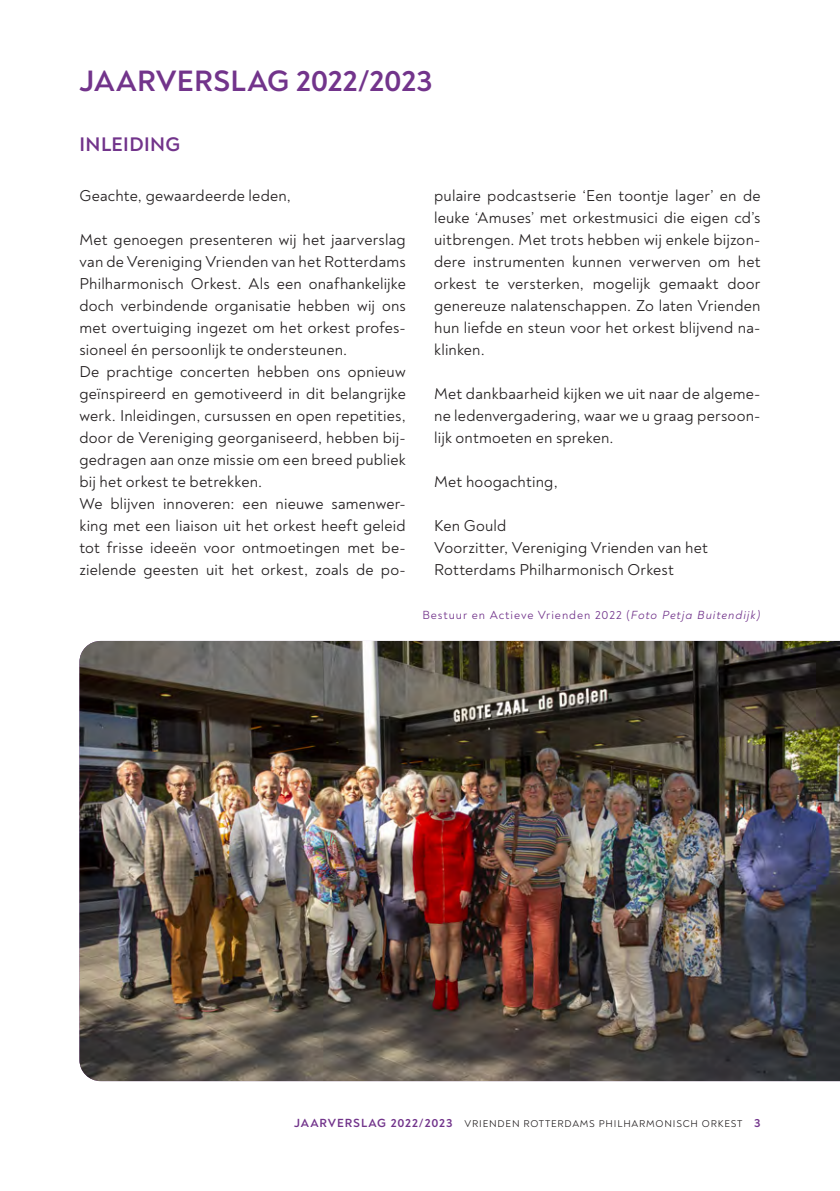
<style>
.page{position:relative;width:840px;height:1191px;background:#fff}
.page>*{position:absolute;margin:0;border:0;box-sizing:border-box;transform-origin:0 0}
.t1{font:700 30px "Noah";letter-spacing:.005em;color:#72348b}
.t2{font:700 20px "Noah";letter-spacing:.02em;color:#72348b}
.t3{font:16px/22px "Noah";letter-spacing:.015em;color:#231f20}
.t4{font:12px "Noah";letter-spacing:.08em;color:#72348b}
.t5{font:10px "Noah";letter-spacing:.08em;color:#231f20}
.s1{font-style:italic}
.s2{font-weight:700;font-size:12px;color:#72348b}
</style>
<div class="page">
<img style="left:79px;top:641px;width:760px;height:440px">
<h1 class="t1" style="left:80px;top:62px;width:354px">JAARVERSLAG 2022/2023</h1>
<p class="t2" style="left:79px;top:131px;width:102px">INLEIDING</p>
<p class="t3" style="left:79px;top:184px;width:213px">Geachte, gewaardeerde leden,</p>
<p class="t3" style="left:79px;top:228px;width:328px">Met genoegen presenteren wij het jaarverslag van de Vereniging Vrienden van het Rotterdams Philharmonisch Orkest. Als een onafhankelijke doch verbindende organisatie hebben wij ons met overtuiging ingezet om het orkest profes&shy;sioneel én persoonlijk te ondersteunen.<br>De prachtige concerten hebben ons opnieuw geïnspireerd en gemotiveerd in dit belangrijke werk. Inleidingen, cursussen en open repetities, door de Vereniging georganiseerd, hebben bij&shy;gedragen aan onze missie om een breed publiek bij het orkest te betrekken.<br>We blijven innoveren: een nieuwe samenwer&shy;king met een liaison uit het orkest heeft geleid tot frisse ideeën voor ontmoetingen met be&shy;zielende geesten uit het orkest, zoals de po-</p>
<p class="t3" style="left:434px;top:184px;width:327px;text-align:justify">pulaire podcastserie ‘Een toontje lager’ en de leuke ‘Amuses’ met orkestmusici die eigen cd’s uitbrengen. Met trots hebben wij enkele bijzon&shy;dere instrumenten kunnen verwerven om het orkest te versterken, mogelijk gemaakt door genereuze nalatenschappen. Zo laten Vrienden hun liefde en steun voor het orkest blijvend na&shy;klinken.</p>
<p class="t3" style="left:434px;top:382px;width:327px;text-align:justify">Met dankbaarheid kijken we uit naar de algeme&shy;ne ledenvergadering, waar we u graag persoon&shy;lijk ontmoeten en spreken.</p>
<p class="t3" style="left:434px;top:470px;width:125px">Met hoogachting,</p>
<p class="t3" style="left:434px;top:514px;width:275px">Ken Gould<br>Voorzitter, Vereniging Vrienden van het<br>Rotterdams Philharmonisch Orkest</p>
<p class="t4" style="left:422px;top:608px;width:339px">Bestuur en Actieve Vrienden 2022 (<span class="s1">Foto Petja Buitendijk)</span></p>
<p class="t5" style="left:294px;top:1117px;width:467px"><span class="s2">JAARVERSLAG 2022/2023</span> VRIENDEN ROTTERDAMS PHILHARMONISCH ORKEST <span class="s2">3</span></p>
</div>
